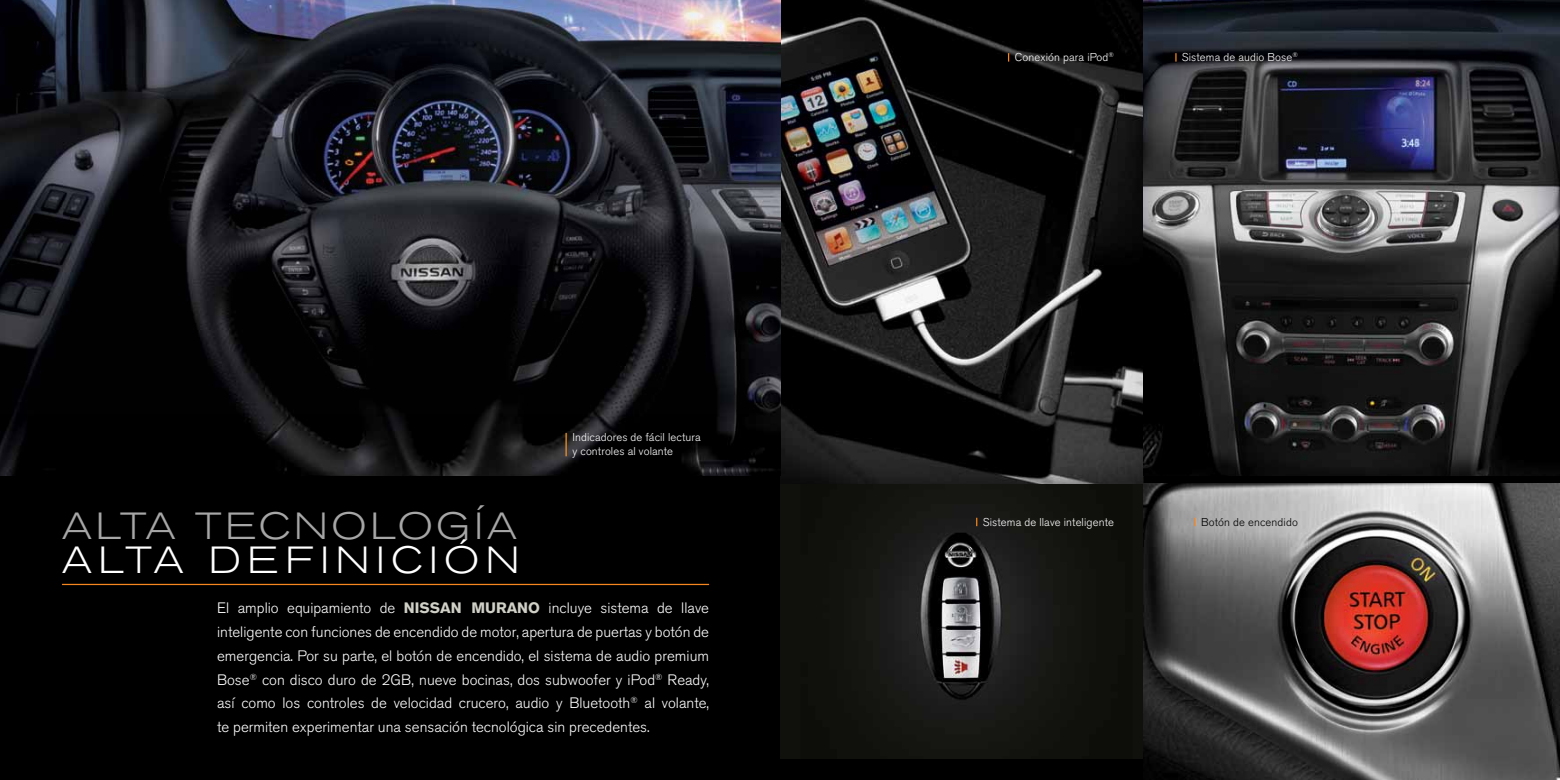
<style>
.page{position:relative;width:1560px;height:780px;background:#fff}
.page>*{position:absolute;margin:0;border:0;box-sizing:border-box;transform-origin:0 0}
.t1{font:300 expanded 37.5px "Akzidenz Grotesk BQ";letter-spacing:.18em;color:#fff}
.t2{font:300 expanded 37.5px "Akzidenz Grotesk BQ";letter-spacing:.11em;color:#a6a6a6}
.t3{font:300 15px/23.8px "Akzidenz Grotesk BQ";color:#fff;text-align:justify}
.t4{font:300 11.25px/13.8px "Akzidenz Grotesk BQ";letter-spacing:.01em;color:#fff}
.t5{font:300 11.25px "Akzidenz Grotesk BQ";letter-spacing:.01em;color:#000}
.s1{font-weight:700;color:#d0d0c7}
</style>
<div class="page">
<div style="left:0;top:415px;width:1559px;height:365px;background:#000"></div>
<img style="left:780px;top:475px;width:363px;height:283px">
<img style="left:1143px;top:484px;width:416px;height:296px">
<img style="left:1142px;top:0;width:417px;height:475px">
<img style="left:780px;top:0;width:362px;height:484px">
<img style="left:0;top:0;width:780px;height:475px">
<svg style="left:1007px;top:53px;width:2px;height:9px"></svg>
<svg style="left:1193px;top:517px;width:2px;height:9px"></svg>
<svg style="left:565px;top:433px;width:1px;height:23px"></svg>
<hr style="left:62px;top:583px;width:647px;height:2px;background:#f6861f">
<h1 class="t2" style="left:62px;top:504px;width:456px">ALTA TECNOLOGÍA</h1>
<h1 class="t1" style="left:62px;top:538px;width:459px">ALTA D EFINICIÓN</h1>
<p class="t4" style="left:572px;top:430px;width:130px">Indicadores de fácil lectura y controles al volante</p>
<p class="t3" style="left:217px;top:596px;width:493px;text-indent:234px"><span class="s1">N MURANO</span> incluye sistema de llave inteligente con funciones de encendido de motor, apertura de puertas y botón de emergencia. Por su parte, el botón de encendido, el sistema de audio premium Bose<sup>®</sup> con disco duro de 2GB, nueve bocinas, dos subwoofer y iPod<sup>®</sup> Ready, así como los controles de velocidad crucero, audio y Bluetooth<sup>®</sup> al volante, te permiten experimentar una sensación tecnológica sin precedentes.</p>
<p class="t3" style="left:217px;top:596px;width:208px">El amplio equipamiento de <span class="s1">NISSA</span></p>
<p class="t4" style="left:1014px;top:51px;width:100px">Conexión para iPod<sup>®</sup></p>
<p class="t4" style="left:1181px;top:51px;width:117px">Sistema de audio Bose<sup>®</sup></p>
<p class="t4" style="left:982px;top:515px;width:133px">Sistema de llave inteligente</p>
<p class="t5" style="left:1201px;top:515px;width:98px">Botón de encendido</p>
</div>
